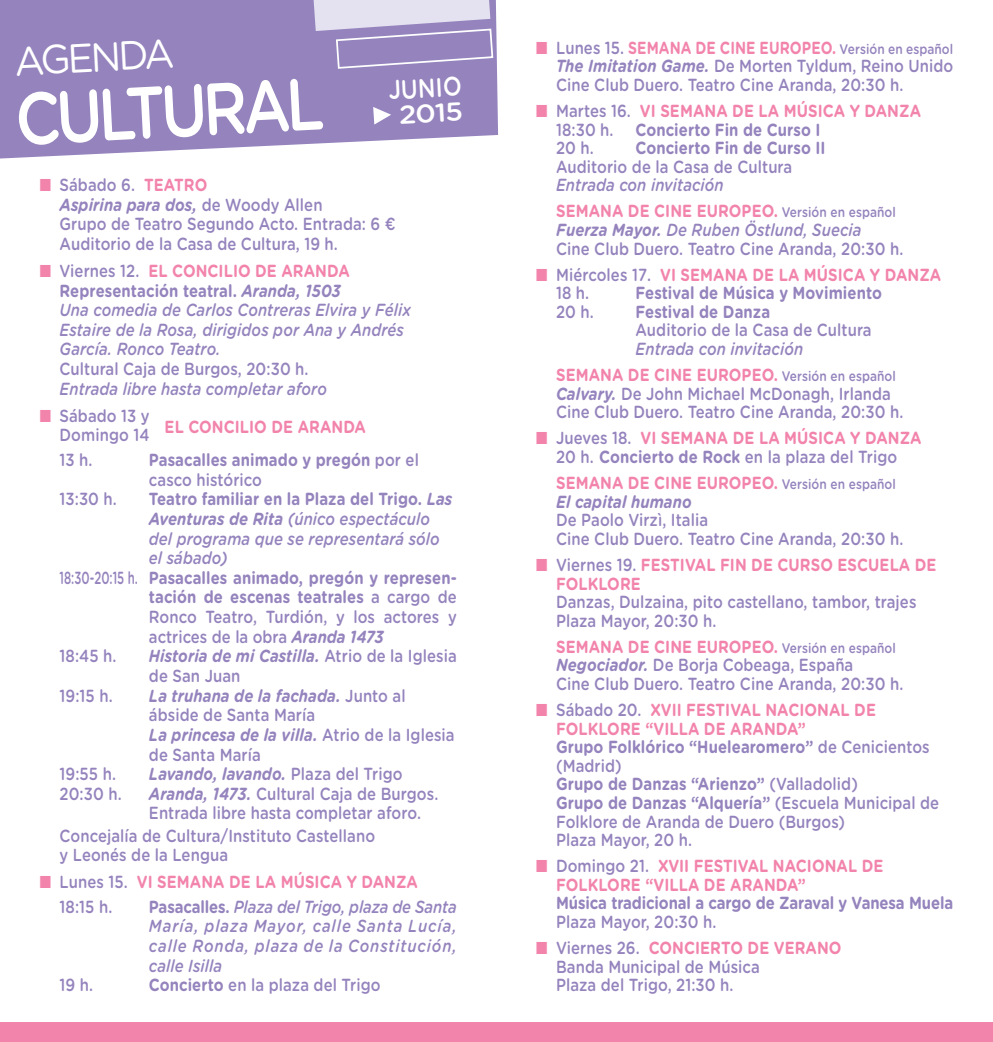
<style>
.page{position:relative;width:993px;height:1042px;background:#fff}
.page>*{position:absolute;margin:0;border:0;box-sizing:border-box;transform-origin:0 0}
.t1{font:500 73.5px "Gotham Rounded";color:#fff;scale:.84 1}
.t2{font:40.6px "Gotham Rounded";color:#fff;scale:.95 1}
.t3{font:500 26.78px "Gotham Rounded";color:#fff;scale:.83 1}
.t4{font:500 25.72px "Gotham Rounded";color:#fff;scale:1.1 1}
.t5{font:500 17.5px/18.6px "Gotham Rounded";letter-spacing:.005em;color:#9483bd;scale:.85 1}
.t6{font:italic 500 17.5px/19.6px "Gotham Rounded";letter-spacing:.005em;color:#9483bd;scale:.85 1}
.t7{font:700 17.5px/18.6px "Gotham Rounded";letter-spacing:.005em;color:#f284ac;scale:.85 1}
.t8{font:700 17.5px/19.6px "Gotham Rounded";letter-spacing:.005em;color:#9483bd;scale:.85 1}
.t9{font:italic 700 17.5px "Gotham Rounded";letter-spacing:.005em;color:#9483bd;scale:.85 1}
.s1{color:#f284ac}
.s2{font-weight:700;color:#f284ac}
.s3{font-weight:700;font-style:italic}
.s4{font-style:normal}
.s5{font-weight:700;font-style:normal;color:#f284ac}
.s6{font-weight:700;font-style:normal}
.s7{font-weight:700}
.s8{font-weight:500}
.s9{font-style:italic}
.s10{font-weight:500;font-style:normal}
.s11{font-weight:500;color:#9483bd}
.s12{font-size:14px}
.s13{color:#9483bd}
.s14{font-style:normal;font-size:14px}
.s15{font-weight:500;font-size:14px;color:#9483bd}
.s16{font-style:italic;color:#9483bd}
</style>
<div class="page">
<svg style="left:0;top:0;width:498px;height:159px;background:#9d8ec3"></svg>
<div style="left:0;top:1022px;width:992px;height:20px;background:#f284ac"></div>
<svg style="left:312px;top:0;width:182px;height:70px;background:#b4a9d1"></svg>
<svg style="left:373px;top:107px;width:18px;height:18px"></svg>
<h2 class="t2" style="left:14px;top:47px;width:170px;rotate:-3deg">AGENDA</h2>
<h1 class="t1" style="left:14px;top:94px;width:369px;rotate:-3deg">CUlTUra l</h1>
<p class="t5" style="left:60px;top:176px;width:397px;line-height:19.6px;text-indent:-20px"><span class="s1">■</span> Sábado 6. <span class="s2">TEATRO<br></span><span class="s3">Aspirina para dos,</span> de Woody allen<br>Grupo de Teatro Segundo acto. Entrada: 6 € auditorio de la Casa de Cultura, 19 h.</p>
<p class="t6" style="left:60px;top:262px;width:414px;text-indent:-20px"><span class="s1">■</span> <span class="s4">Viernes 12.</span> <span class="s5">EL CONCILIO DE ARANDA </span><span class="s6">Representación teatral.</span> <span class="s7">Aranda, 1503<br></span>Una comedia de Carlos Contreras Elvira y Félix Estaire de la Rosa, dirigidos por Ana y Andrés García. Ronco Teatro.</p>
<p class="t5" style="left:60px;top:361px;width:294px">Cultural Caja de Burgos, 20:30 h.</p>
<p class="t6" style="left:60px;top:380px;width:316px">Entrada libre hasta completar aforo</p>
<p class="t5" style="left:40px;top:407px;width:131px;line-height:19.6px;text-align:right"><span class="s1">■</span> Sábado 13 y<br>Domingo 14</p>
<p class="t7" style="left:165px;top:419px;width:238px">EL CONCILIO DE ARANDA</p>
<p class="t5" style="left:60px;top:452px;width:40px">13 h.</p>
<p class="t8" style="left:149px;top:451px;width:319px">Pasacalles animado y pregón <span class="s8">por el casco histórico</span></p>
<p class="t5" style="left:60px;top:491px;width:69px">13:30 h.</p>
<p class="t8" style="left:149px;top:491px;width:358px">Teatro familiar en la Plaza del Trigo. <span class="s9">Las</span></p>
<p class="t6" style="left:149px;top:510px;width:332px"><span class="s7">Aventuras de Rita</span> (único espectáculo</p>
<p class="t6" style="left:149px;top:530px;width:343px">del programa que se representará sólo</p>
<p class="t6" style="left:149px;top:550px;width:94px">el sábado)</p>
<p class="t8" style="left:60px;top:569px;width:468px"><span class="s8">18:30-20:15 h.</span> Pasacalles animado, pregón y represen-</p>
<p class="t8" style="left:149px;top:589px;width:363px">tación de escenas teatrales <span class="s8">a cargo de</span></p>
<p class="t5" style="left:149px;top:609px;width:363px">ronco Teatro, Turdión, y los actores y</p>
<p class="t5" style="left:149px;top:629px;width:278px">actrices de la obra <span class="s3">Aranda 1473</span></p>
<p class="t5" style="left:60px;top:648px;width:69px">18:45 h.</p>
<p class="t5" style="left:149px;top:648px;width:363px;line-height:19.6px"><span class="s3">Historia de mi Castilla.</span> atrio de la Iglesia de San Juan</p>
<p class="t5" style="left:60px;top:687px;width:64px">19:15 h.</p>
<p class="t5" style="left:149px;top:687px;width:361px;line-height:19.6px"><span class="s3">La truhana de la fachada.</span> Junto al ábside de Santa María<br><span class="s3">La princesa de la villa.</span> atrio de la Iglesia de Santa María</p>
<p class="t5" style="left:60px;top:766px;width:68px">19:55 h.</p>
<p class="t9" style="left:149px;top:768px;width:300px">Lavando, lavando. <span class="s10">Plaza del Trigo</span></p>
<p class="t5" style="left:60px;top:786px;width:75px">20:30 h.</p>
<p class="t5" style="left:149px;top:785px;width:342px;line-height:19.6px"><span class="s3">Aranda, 1473.</span> Cultural Caja de Burgos.<br>Entrada libre hasta completar aforo.</p>
<p class="t5" style="left:60px;top:827px;width:372px;line-height:19.6px">Concejalía de Cultura/Instituto Castellano y leonés de la lengua</p>
<p class="t7" style="left:60px;top:871px;width:423px;line-height:24.7px;text-indent:-20px">■ <span class="s11">lunes 15.</span> VI SEMANA DE LA MÚSICA Y DANZA<br><span class="s11">18:15 h.</span></p>
<h3 class="t3" style="left:388px;top:80px;width:90px;rotate:-3deg">JUNIO</h3>
<h3 class="t4" style="left:398px;top:106px;width:60px;rotate:-3deg">2015</h3>
<p class="t6" style="left:149px;top:898px;width:363px;text-align:justify"><span class="s6">Pasacalles.</span> Plaza del Trigo, plaza de Santa María, plaza Mayor, calle Santa Lucía, calle Ronda, plaza de la Constitución, calle Isilla</p>
<p class="t5" style="left:60px;top:977px;width:41px">19 h.</p>
<p class="t5" style="left:149px;top:977px;width:274px"><span class="s7">Concierto</span> en la plaza del Trigo</p>
<p class="t5" style="left:556px;top:40px;width:468px;text-align:justify;text-indent:-20px"><span class="s1">■</span> lunes 15. <span class="s2">SEMANA DE CINE EUROPEO.</span> <span class="s12">Versión en español </span><span class="s3">The Imitation Game.</span> De Morten Tyldum, reino Unido Cine Club Duero. Teatro Cine aranda, 20:30 h.</p>
<p class="t7" style="left:556px;top:103px;width:431px;text-indent:-20px">■ <span class="s11">Martes 16.</span> VI SEMANA DE LA MÚSICA Y DANZA<br><span class="s11">18:30 h.</span> <span class="s13">Concierto Fin de Curso I<br></span><span class="s11">20 h.</span></p>
<p class="t8" style="left:635px;top:140px;width:225px">Concierto Fin de Curso II</p>
<p class="t5" style="left:556px;top:159px;width:279px">auditorio de la Casa de Cultura</p>
<p class="t6" style="left:556px;top:174px;width:401px;line-height:26.1px">Entrada con invitación<br><span class="s5">SEMANA DE CINE EUROPEO.</span> <span class="s14">Versión en español</span></p>
<p class="t5" style="left:556px;top:222px;width:410px"><span class="s3">Fuerza Mayor.</span> <span class="s9">De Ruben Östlund, Suecia<br></span>Cine Club Duero. Teatro Cine aranda, 20:30 h.</p>
<p class="t7" style="left:556px;top:267px;width:454px;text-indent:-20px">■ <span class="s11">Miércoles 17.</span> VI SEMANA DE LA MÚSICA Y DANZA<br><span class="s11">18 h.</span></p>
<p class="t8" style="left:635px;top:285px;width:291px">Festival de Música y Movimiento</p>
<p class="t5" style="left:556px;top:304px;width:46px">20 h.</p>
<p class="t8" style="left:635px;top:303px;width:160px">Festival de Danza</p>
<p class="t5" style="left:635px;top:322px;width:279px">auditorio de la Casa de Cultura</p>
<p class="t6" style="left:556px;top:337px;width:401px;line-height:26.1px;text-indent:79px">Entrada con invitación<br><span class="s5">SEMANA DE CINE EUROPEO.</span> <span class="s14">Versión en español</span></p>
<p class="t5" style="left:556px;top:386px;width:410px"><span class="s3">Calvary.</span> De John Michael McDonagh, Irlanda<br>Cine Club Duero. Teatro Cine aranda, 20:30 h.</p>
<p class="t5" style="left:536px;top:430px;width:455px;text-align:center"><span class="s1">■</span> Jueves 18. <span class="s2">VI SEMANA DE LA MÚSICA Y DANZA<br></span>20 h. <span class="s7">Concierto de Rock</span> en la plaza del Trigo</p>
<p class="t7" style="left:556px;top:475px;width:401px">SEMANA DE CINE EUROPEO. <span class="s15">Versión en español<br></span><span class="s16">El capital humano</span></p>
<p class="t5" style="left:556px;top:512px;width:410px">De Paolo Virzì, Italia<br>Cine Club Duero. Teatro Cine aranda, 20:30 h.</p>
<p class="t7" style="left:556px;top:557px;width:449px;text-indent:-20px">■ <span class="s11">Viernes 19.</span> FESTIVAL FIN DE CURSO ESCUELA DE<br>FOLKLORE</p>
<p class="t5" style="left:556px;top:594px;width:425px">Danzas, Dulzaina, pito castellano, tambor, trajes<br>Plaza Mayor, 20:30 h.</p>
<p class="t5" style="left:556px;top:639px;width:410px"><span class="s2">SEMANA DE CINE EUROPEO.</span> <span class="s12">Versión en español<br></span><span class="s3">Negociador.</span> De Borja Cobeaga, España<br>Cine Club Duero. Teatro Cine aranda, 20:30 h.</p>
<p class="t5" style="left:556px;top:702px;width:452px;text-indent:-20px"><span class="s1">■</span> Sábado 20. <span class="s2">XVII FESTIVAL NACIONAL DE FOLKLORE “VILLA DE ARANDA”<br></span><span class="s7">Grupo Folklórico “Huelearomero”</span> de Cenicientos (Madrid)<br><span class="s7">Grupo de Danzas “Arienzo”</span> (Valladolid)<br><span class="s7">Grupo de Danzas “Alquería”</span> (Escuela Municipal de Folklore de aranda de Duero (Burgos)<br>Plaza Mayor, 20 h.</p>
<p class="t7" style="left:556px;top:858px;width:386px;text-indent:-20px">■ <span class="s11">Domingo 21.</span> XVII FESTIVAL NACIONAL DE<br>FOLKLORE “VILLA DE ARANDA”</p>
<p class="t8" style="left:556px;top:895px;width:468px">Música tradicional a cargo de Zaraval y Vanesa Muela</p>
<p class="t5" style="left:556px;top:914px;width:190px">Plaza Mayor, 20:30 h.</p>
<p class="t5" style="left:556px;top:940px;width:337px;text-indent:-20px"><span class="s1">■</span> Viernes 26. <span class="s2">CONCIERTO DE VERANO<br></span>Banda Municipal de Música<br>Plaza del Trigo, 21:30 h.</p>
</div>
